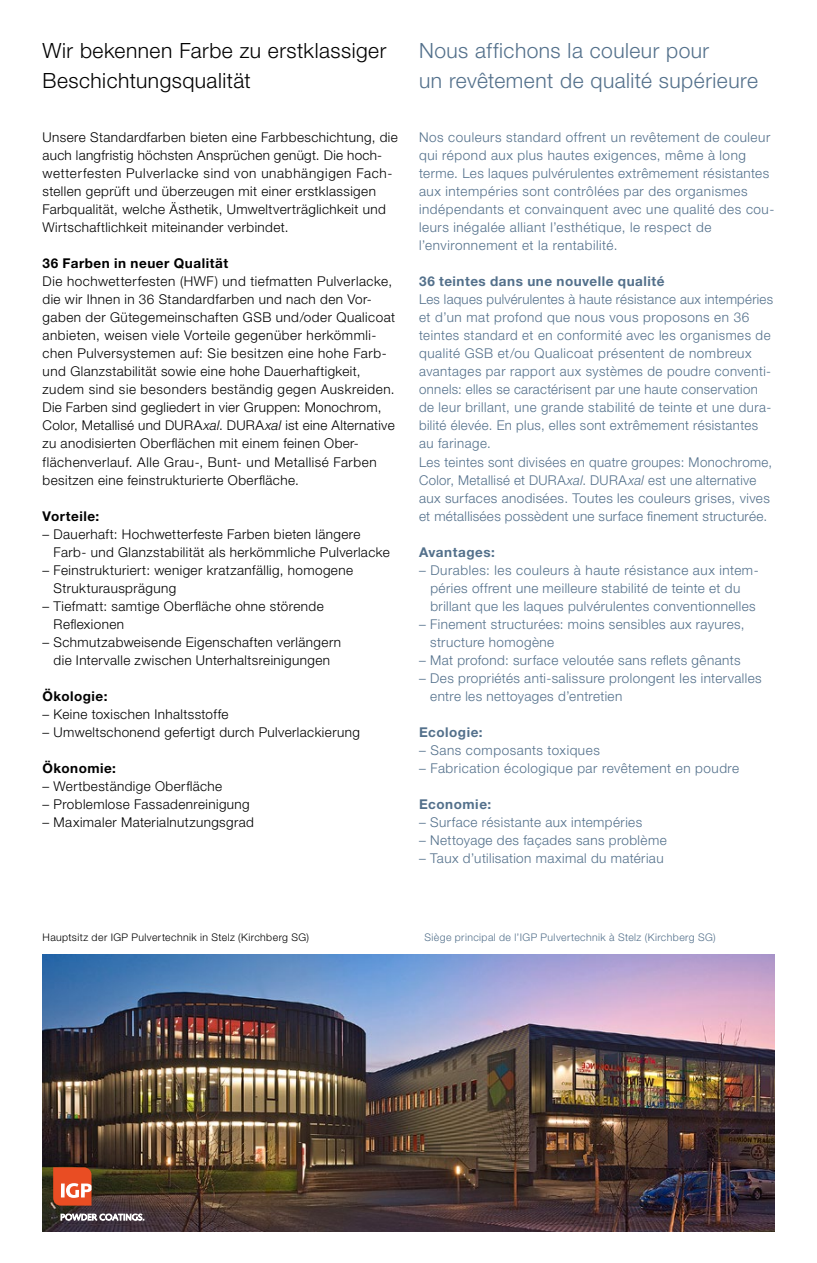
<style>
.page{position:relative;width:817px;height:1263px;background:#fff}
.page>*{position:absolute;margin:0;border:0;box-sizing:border-box;transform-origin:0 0}
.Titel_Light_14pt_Gra{font:300 21px/30px "Helvetica Neue LT Std";letter-spacing:.025em;color:#53708b}
.Titel_Light_14pt_Gra-2{font:300 21px/30px "Helvetica Neue LT Std";letter-spacing:.025em;color:#000}
.Lauftext_Light_9_pt{font:300 13.5px/18px "Helvetica Neue LT Std";letter-spacing:.03em;color:#53708b}
.Lauftext_Light_9_pt-2{font:300 13.5px/18px "Helvetica Neue LT Std";letter-spacing:.03em;color:#000}
.Lauftext_Light_9_pt-3{font:700 13.5px "Helvetica Neue LT Std";letter-spacing:.035em;color:#53708b}
.Lauftext_Light_9_pt-4{font:700 13.5px "Helvetica Neue LT Std";letter-spacing:.04em;color:#000}
.Legende_Light_7_pt_S{font:300 10.5px "Helvetica Neue LT Std";letter-spacing:.04em;color:#53708b}
.Legende_Light_7_pt_S-2{font:300 10.5px "Helvetica Neue LT Std";letter-spacing:.04em;color:#000}
.s1{font-style:italic}
</style>
<div class="page">
<img style="left:43px;top:955px;width:731px;height:276px">
<svg style="left:53px;top:1167px;width:38px;height:38px"></svg>
<svg style="left:61px;top:1213px;width:83px;height:7px"></svg>
<p class="Titel_Light_14pt_Gra-2" style="left:43px;top:35px;width:345px">Wir bekennen Farbe zu erstklassiger<br>Beschichtungsqualität</p>
<p class="Titel_Light_14pt_Gra" style="left:419px;top:35px;width:340px">Nous affichons la couleur pour<br>un revêtement de qualité supérieure</p>
<p class="Lauftext_Light_9_pt-2" style="left:43px;top:128px;width:356px">Unsere Standardfarben bieten eine Farbbeschichtung, die auch langfristig höchsten Ansprüchen genügt. Die hoch&shy;wetterfesten Pulverlacke sind von unabhängigen Fach&shy;stellen geprüft und überzeugen mit einer erstklassigen Farbqualität, welche Ästhetik, Umweltverträglichkeit und Wirtschaftlichkeit miteinander verbindet.</p>
<p class="Lauftext_Light_9_pt-4" style="left:43px;top:255px;width:187px">36 Farben in neuer Qualität</p>
<p class="Lauftext_Light_9_pt-2" style="left:43px;top:272px;width:354px">Die hochwetterfesten (HWF) und tiefmatten Pulverlacke, die wir Ihnen in 36 Standardfarben und nach den Vor&shy;gaben der Gütegemeinschaften GSB und/oder Qualicoat anbieten, weisen viele Vorteile gegenüber herkömmli&shy;chen Pulversystemen auf: Sie besitzen eine hohe Farb&shy;und Glanzstabilität sowie eine hohe Dauerhaftigkeit, zudem sind sie besonders beständig gegen Auskreiden.</p>
<p class="Lauftext_Light_9_pt-2" style="left:43px;top:398px;width:353px">Die Farben sind gegliedert in vier Gruppen: Monochrom, Color, Metallisé und DURA<span class="s1">xal</span>. DURA<span class="s1">xal</span> ist eine Alternative zu anodisierten Oberflächen mit einem feinen Ober&shy;flächenverlauf. Alle Grau-, Bunt- und Metallisé Farben besitzen eine feinstrukturierte Oberfläche.</p>
<p class="Lauftext_Light_9_pt-4" style="left:43px;top:507px;width:58px">Vorteile:</p>
<p class="Lauftext_Light_9_pt-2" style="left:54px;top:524px;width:337px;text-indent:-11px">– Dauerhaft: Hochwetterfeste Farben bieten längere<br>Farb- und Glanzstabilität als herkömmliche Pulverlacke</p>
<p class="Lauftext_Light_9_pt-2" style="left:54px;top:560px;width:301px;text-indent:-11px">– Feinstrukturiert: weniger kratzanfällig, homogene<br>Strukturausprägung</p>
<p class="Lauftext_Light_9_pt-2" style="left:54px;top:596px;width:271px;text-indent:-11px">– Tiefmatt: samtige Oberfläche ohne störende<br>Reflexionen</p>
<p class="Lauftext_Light_9_pt-2" style="left:43px;top:632px;width:300px;text-align:center">– Schmutzabweisende Eigenschaften verlängern die Intervalle zwischen Unterhaltsreinigungen</p>
<p class="Lauftext_Light_9_pt-4" style="left:43px;top:687px;width:66px">Ökologie:</p>
<p class="Lauftext_Light_9_pt-2" style="left:43px;top:704px;width:187px">– Keine toxischen Inhaltsstoffe</p>
<p class="Lauftext_Light_9_pt-2" style="left:43px;top:722px;width:319px">– Umweltschonend gefertigt durch Pulverlackierung</p>
<p class="Lauftext_Light_9_pt-4" style="left:43px;top:759px;width:75px">Ökonomie:</p>
<p class="Lauftext_Light_9_pt-2" style="left:43px;top:776px;width:181px">– Wertbeständige Oberfläche</p>
<p class="Lauftext_Light_9_pt-2" style="left:43px;top:794px;width:209px">– Problemlose Fassadenreinigung</p>
<p class="Lauftext_Light_9_pt-2" style="left:43px;top:812px;width:213px">– Maximaler Materialnutzungsgrad</p>
<p class="Lauftext_Light_9_pt" style="left:419px;top:128px;width:356px">Nos couleurs standard offrent un revêtement de couleur qui répond aux plus hautes exigences, même à long terme. Les laques pulvérulentes extrêmement résistantes aux intempéries sont contrôlées par des organismes indépendants et convainquent avec une qualité des cou&shy;leurs inégalée alliant l’esthétique, le respect de l’environnement et la rentabilité.</p>
<p class="Lauftext_Light_9_pt-3" style="left:419px;top:273px;width:247px">36 teintes dans une nouvelle qualité</p>
<p class="Lauftext_Light_9_pt" style="left:419px;top:290px;width:355px">Les laques pulvérulentes à haute résistance aux intempéries et d’un mat profond que nous vous proposons en 36 teintes standard et en conformité avec les organismes de qualité GSB et/ou Qualicoat présentent de nombreux avantages par rapport aux systèmes de poudre conventi&shy;onnels: elles se caractérisent par une haute conservation de leur brillant, une grande stabilité de teinte et une dura&shy;bilité élevée. En plus, elles sont extrêmement résistantes au farinage.</p>
<p class="Lauftext_Light_9_pt" style="left:419px;top:452px;width:354px">Les teintes sont divisées en quatre groupes: Monochrome, Color, Metallisé et DURA<span class="s1">xal</span>. DURA<span class="s1">xal</span> est une alternative aux surfaces anodisées. Toutes les couleurs grises, vives et métallisées possèdent une surface finement structurée.</p>
<p class="Lauftext_Light_9_pt-3" style="left:419px;top:543px;width:77px">Avantages:</p>
<p class="Lauftext_Light_9_pt" style="left:430px;top:560px;width:330px;text-indent:-11px">– Durables: les couleurs à haute résistance aux intem&shy;péries offrent une meilleure stabilité de teinte et du brillant que les laques pulvérulentes conventionnelles</p>
<p class="Lauftext_Light_9_pt" style="left:430px;top:614px;width:316px;text-indent:-11px">– Finement structurées: moins sensibles aux rayures, structure homogène</p>
<p class="Lauftext_Light_9_pt" style="left:419px;top:650px;width:323px">– Mat profond: surface veloutée sans reflets gênants</p>
<p class="Lauftext_Light_9_pt" style="left:430px;top:668px;width:333px;text-indent:-11px">– Des propriétés anti-salissure prolongent les intervalles entre les nettoyages d’entretien</p>
<p class="Lauftext_Light_9_pt-3" style="left:419px;top:723px;width:65px">Ecologie:</p>
<p class="Lauftext_Light_9_pt" style="left:419px;top:740px;width:182px">– Sans composants toxiques</p>
<p class="Lauftext_Light_9_pt" style="left:419px;top:758px;width:321px">– Fabrication écologique par revêtement en poudre</p>
<p class="Lauftext_Light_9_pt-3" style="left:419px;top:795px;width:74px">Economie:</p>
<p class="Lauftext_Light_9_pt" style="left:419px;top:812px;width:224px">– Surface résistante aux intempéries</p>
<p class="Lauftext_Light_9_pt" style="left:419px;top:830px;width:249px">– Nettoyage des façades sans problème</p>
<p class="Lauftext_Light_9_pt" style="left:419px;top:848px;width:246px">– Taux d’utilisation maximal du matériau</p>
<p class="Legende_Light_7_pt_S-2" style="left:43px;top:931px;width:268px">Hauptsitz der IGP Pulvertechnik in Stelz (Kirchberg SG)</p>
<p class="Legende_Light_7_pt_S" style="left:424px;top:931px;width:292px">Siège principal de l’IGP Pulvertechnik à Stelz (Kirchberg SG)</p>
</div>
